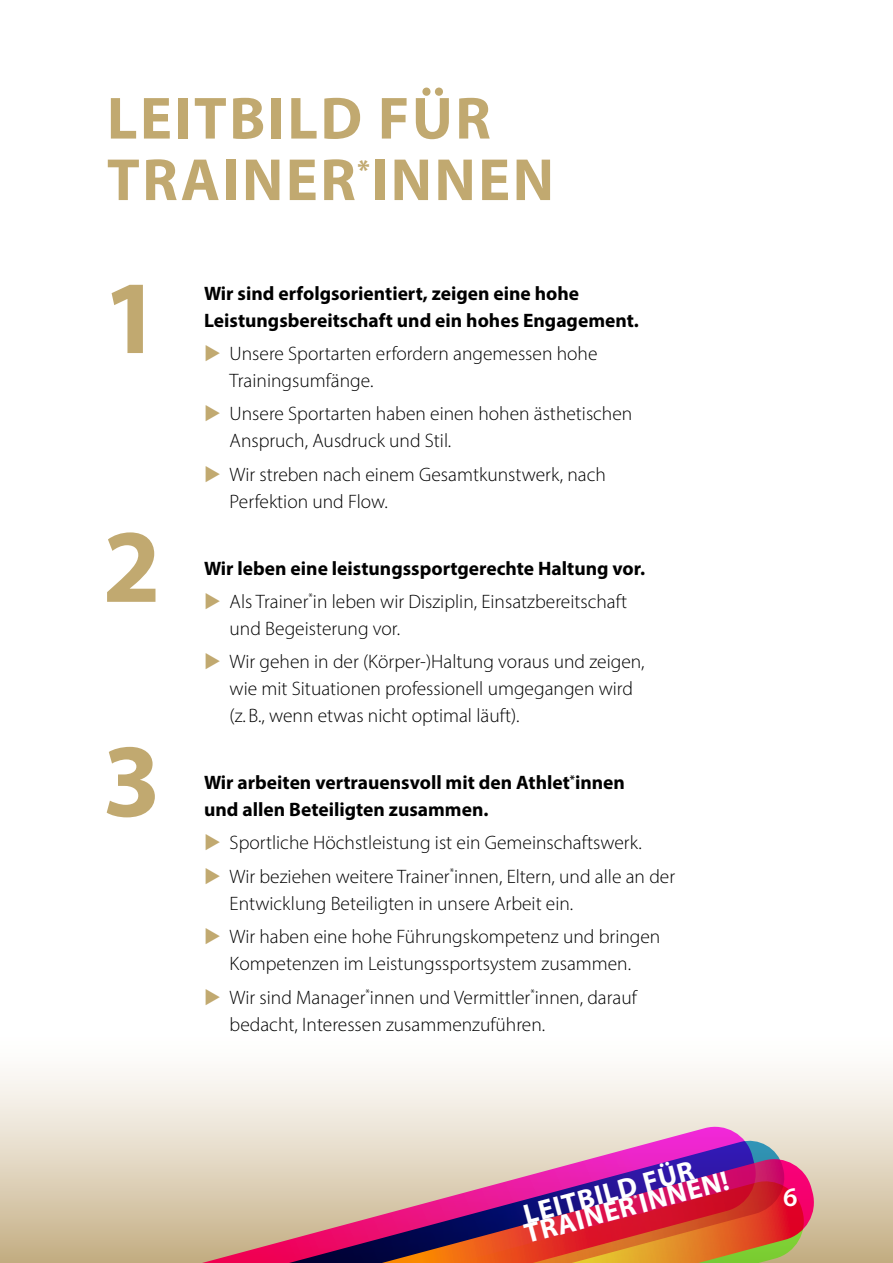
<style>
.page{position:relative;width:893px;height:1263px;background:#fff}
.page>*{position:absolute;margin:0;border:0;box-sizing:border-box;transform-origin:0 0}
.t1{font:700 105px/214.4px "Myriad Pro";color:#c1a970}
.t2{font:700 60px/61.5px "Myriad Pro";letter-spacing:.04em;color:#c1a970}
.t3{font:700 27.9px "Myriad Pro";color:#fff}
.t4{font:600 27px "Myriad Pro";color:#fff}
.t5{font:900 26.25px "Myriad Pro";color:#c1a970}
.t6{font:300 19.5px/27px "Myriad Pro";color:#000}
.t7{font:700 19.5px/27px "Myriad Pro";color:#000}
.s1{color:#c1a970}
</style>
<div class="page">
<div style="left:0;top:1031px;width:893px;height:232px;background:linear-gradient(to bottom,#fff,#c6b188)"></div>
<svg style="left:77px;top:1177px;width:27px;height:86px;background:#d0bf9e"></svg>
<svg style="left:104px;top:1122px;width:656px;height:141px;background:#e1d2c0"></svg>
<svg style="left:205px;top:1137px;width:583px;height:18px;background:#dcb9cc"></svg>
<svg style="left:192px;top:1155px;width:626px;height:108px;background:#be6576"></svg>
<svg style="left:633px;top:1195px;width:5px;height:4px"></svg>
<h2 class="t2" style="left:107px;top:86px;width:449px">LEITBILD FÜR<br>TRAINER INNEN</h2>
<h3 class="t5" style="left:358px;top:151px;width:14px">*</h3>
<h1 class="t1" style="left:103px;top:207px;width:60px">1</h1>
<h1 class="t1" style="left:103px;top:456px;width:60px">2<br>3</h1>
<p class="t7" style="left:204px;top:279px;width:436px">Wir sind erfolgsorientiert, zeigen eine hohe<br>Leistungsbereitschaft und ein hohes Engagement.</p>
<p class="t6" style="left:230px;top:340px;width:369px;text-indent:-26px"><span class="s1">◆</span> Unsere Sportarten erfordern angemessen hohe<br>Trainingsumfänge.</p>
<p class="t6" style="left:230px;top:400px;width:404px;text-indent:-26px"><span class="s1">◆</span> Unsere Sportarten haben einen hohen ästhetischen<br>Anspruch, Ausdruck und Stil.</p>
<p class="t6" style="left:230px;top:461px;width:378px;text-indent:-26px"><span class="s1">◆</span> Wir streben nach einem Gesamtkunstwerk, nach<br>Perfektion und Flow.</p>
<p class="t7" style="left:204px;top:554px;width:442px">Wir leben eine leistungssportgerechte Haltung vor.</p>
<p class="t6" style="left:230px;top:588px;width:399px;text-indent:-26px"><span class="s1">◆</span> Als Trainer<sup>*</sup>in leben wir Disziplin, Einsatzbereitschaft und Begeisterung vor.</p>
<p class="t6" style="left:230px;top:648px;width:417px;text-indent:-26px"><span class="s1">◆</span> Wir gehen in der (Körper-)Haltung voraus und zeigen, wie mit Situationen professionell umgegangen wird (z.B., wenn etwas nicht optimal läuft).</p>
<p class="t7" style="left:204px;top:768px;width:422px">Wir arbeiten vertrauensvoll mit den Athlet<sup>*</sup>innen und allen Beteiligten zusammen.</p>
<p class="t6" style="left:204px;top:829px;width:439px"><span class="s1">◆</span> Sportliche Höchstleistung ist ein Gemeinschaftswerk.</p>
<p class="t6" style="left:230px;top:862px;width:447px;text-indent:-25px"><span class="s1">◆</span> Wir beziehen weitere Trainer<sup>*</sup>innen, Eltern, und alle an der<br>Entwicklung Beteiligten in unsere Arbeit ein.</p>
<p class="t6" style="left:204px;top:923px;width:458px;text-align:center"><span class="s1">◆</span> Wir haben eine hohe Führungskompetenz und bringen<br>Kompetenzen im Leistungssportsystem zusammen.</p>
<p class="t6" style="left:230px;top:983px;width:409px;text-indent:-26px"><span class="s1">◆</span> Wir sind Manager<sup>*</sup>innen und Vermittler<sup>*</sup>innen, darauf bedacht, Interessen zusammenzuführen.</p>
<h3 class="t3" style="left:519px;top:1197px;width:177px;rotate:-15deg">LEITBILD FÜR</h3>
<h3 class="t3" style="left:520px;top:1217px;width:212px;rotate:-15deg">TRAINERINNEN!</h3>
<h3 class="t4" style="left:783px;top:1179px;width:16px">6</h3>
</div>
